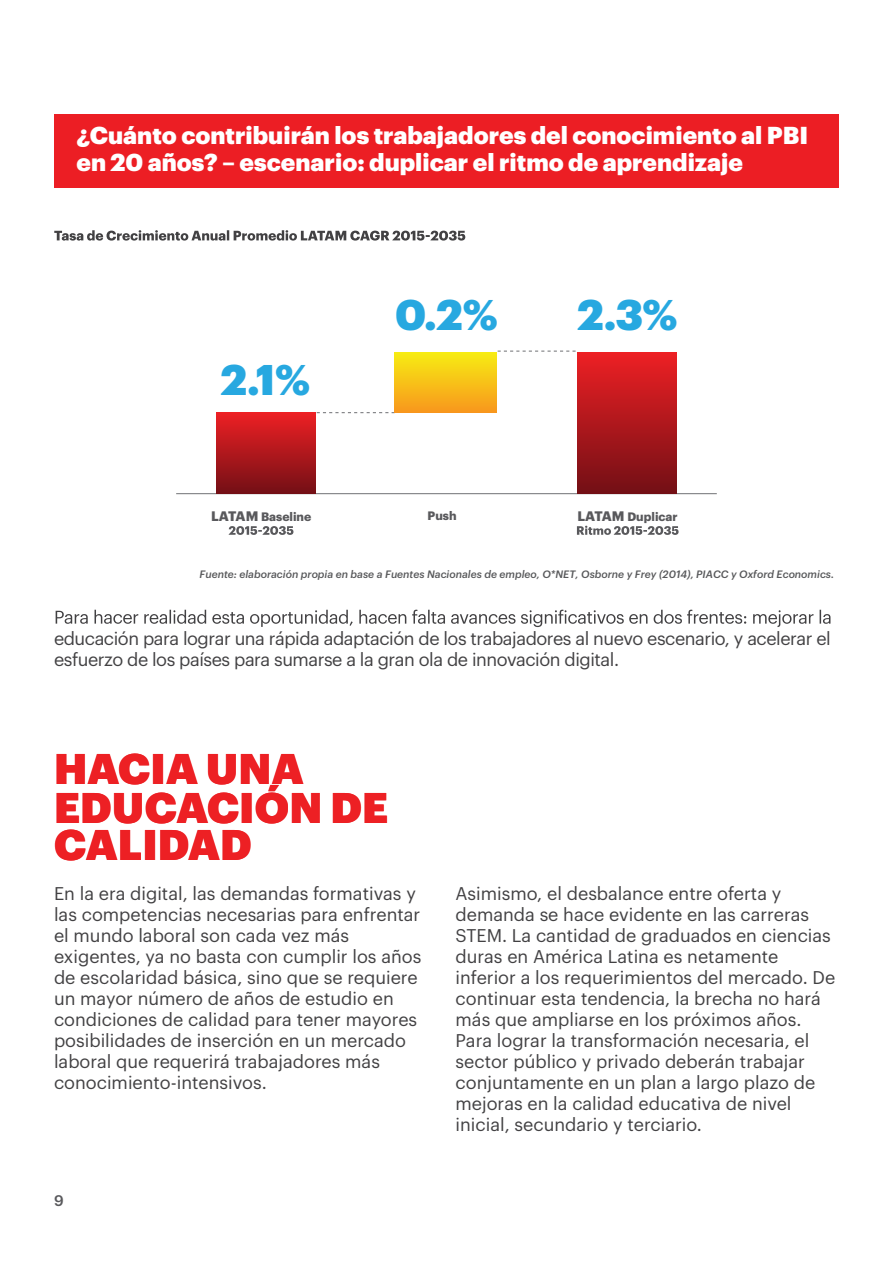
<style>
.page{position:relative;width:893px;height:1263px;background:#fff}
.page>*{position:absolute;margin:0;border:0;box-sizing:border-box;transform-origin:0 0}
.t1{font:900 42px/37.8px "Graphik";letter-spacing:.005em;color:#ec2024}
.t2{font:900 42px "Graphik";color:#27a8e0}
.t3{font:900 24px/27px "Graphik";color:#fff}
.t4{font:18px/21px "Graphik";color:#424143}
.t5{font:18px/21px "Graphik";letter-spacing:-.025em;color:#424143}
.t6{font:500 15px "Graphik";color:#59595c}
.t7{font:700 12px "Graphik";color:#59595c}
.t8{font:italic 500 10.5px "Graphik";color:#58595b}
.s1{font-size:13.5px}
.s2{color:#ed2024}
</style>
<div class="page">
<div style="left:54px;top:114px;width:785px;height:73px;background:#ec1e24"></div>
<hr style="left:176px;top:493px;width:541px;height:1px;background:#808184">
<svg style="left:317px;top:412px;width:78px;height:1px"></svg>
<svg style="left:498px;top:351px;width:78px;height:1px"></svg>
<div style="left:217px;top:413px;width:98px;height:81px;background:linear-gradient(to bottom,#ed2024,#730f15)"></div>
<div style="left:577px;top:352px;width:99px;height:142px;background:linear-gradient(to bottom,#ee2024,#730f15)"></div>
<div style="left:395px;top:352px;width:101px;height:61px;background:linear-gradient(to bottom,#f7ed13,#f8961d)"></div>
<svg style="left:56px;top:610px;width:774px;height:17px"></svg>
<svg style="left:54px;top:230px;width:411px;height:11px"></svg>
<svg style="left:229px;top:526px;width:64px;height:9px"></svg>
<svg style="left:577px;top:526px;width:102px;height:9px"></svg>
<h2 class="t3" style="left:76px;top:120px;width:733px">¿Cuánto contribuirán los trabajadores del conocimiento al PBI en 20 años? – escenario: duplicar el ritmo de aprendizaje</h2>
<h1 class="t2" style="left:221px;top:347px;width:91px">2.1%</h1>
<h1 class="t2" style="left:395px;top:282px;width:104px">0.2%</h1>
<h1 class="t2" style="left:578px;top:282px;width:101px">2.3%</h1>
<p class="t7" style="left:211px;top:508px;width:102px"><span class="s1">LATAM</span> Baseline</p>
<p class="t7" style="left:428px;top:506px;width:30px">Push</p>
<p class="t7" style="left:577px;top:508px;width:102px"><span class="s1">LATAM</span> Duplicar</p>
<p class="t8" style="left:199px;top:566px;width:636px">Fuente: elaboración propia en base a Fuentes Nacionales de empleo, O*NET, Osborne y Frey (2014), PIACC y Oxford Economics.</p>
<p class="t5" style="left:54px;top:626px;width:778px">educación para lograr una rápida adaptación de los trabajadores al nuevo escenario, y acelerar el esfuerzo de los países para sumarse a la gran ola de innovación digital.</p>
<h1 class="t1" style="left:54px;top:746px;width:335px">HACIA UNA<br>EDUCACIÓN DE<br><span class="s2">CA</span>L<span class="s2">ID</span>AD</h1>
<p class="t4" style="left:54px;top:881px;width:369px">En la era digital, las demandas formativas y las competencias necesarias para enfrentar el mundo laboral son cada vez más exigentes, ya no basta con cumplir los años de escolaridad básica, sino que se requiere un mayor número de años de estudio en condiciones de calidad para tener mayores posibilidades de inserción en un mercado laboral que requerirá trabajadores más conocimiento-intensivos.</p>
<p class="t6" style="left:54px;top:1189px;width:11px">9</p>
<p class="t4" style="left:455px;top:881px;width:381px">Asimismo, el desbalance entre oferta y demanda se hace evidente en las carreras STEM. La cantidad de graduados en ciencias duras en América Latina es netamente inferior a los requerimientos del mercado. De continuar esta tendencia, la brecha no hará más que ampliarse en los próximos años.<br>Para lograr la transformación necesaria, el sector público y privado deberán trabajar conjuntamente en un plan a largo plazo de mejoras en la calidad educativa de nivel inicial, secundario y terciario.</p>
</div>
